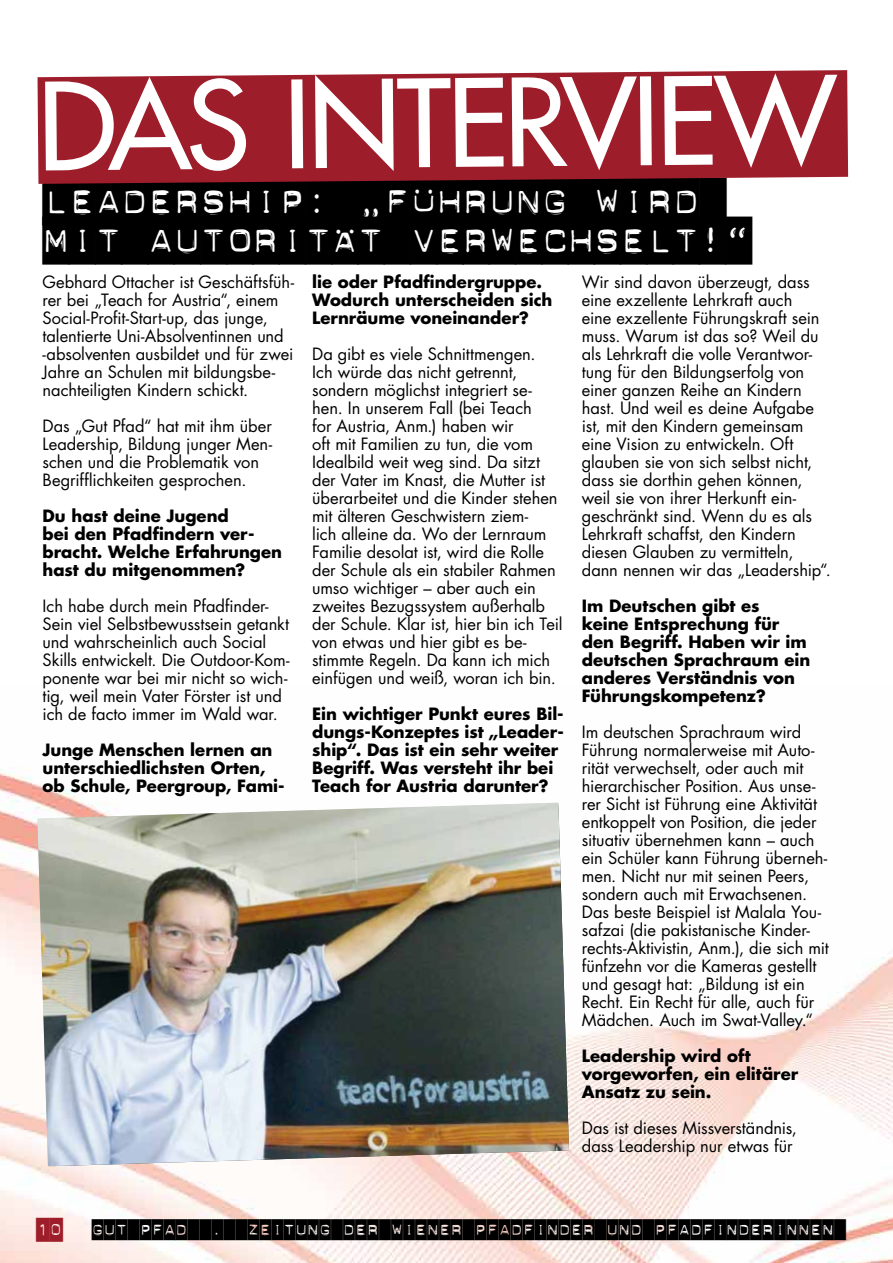
<style>
.page{position:relative;width:893px;height:1263px;background:#fff}
.page>*{position:absolute;margin:0;border:0;box-sizing:border-box;transform-origin:0 0}
.t1{font:117.75px "Futura";letter-spacing:-.04em;color:#fff}
.t2{font:48px/39px "Dynamoe";letter-spacing:-.02em;color:#000}
.t3{font:21px "Dynamoe";color:#000}
.t4{font:16.5px/18px "Futura";letter-spacing:-.005em;color:#000}
.t5{font:700 16.5px/18px "Futura";color:#000}
.s1{font-size:24px;color:#9e1d2b}
</style>
<div class="page">
<img style="left:0;top:769px;width:893px;height:494px">
<svg style="left:38px;top:70px;width:810px;height:114px;background:#a42b38"></svg>
<img style="left:37px;top:803px;width:532px;height:363px">
<h1 class="t1" style="left:38px;top:47px;width:800px">DAS INTERVIEW</h1>
<h2 class="t2" style="left:43px;top:182px;width:711px">LEADERSHIP: „FÜHRUNG WIRD<br>MIT AUTORITÄT VERWECHSELT!“</h2>
<p class="t4" style="left:43px;top:273px;width:253px">Gebhard Ottacher ist Geschäftsfüh&shy;rer bei „Teach for Austria“, einem Social-Profit-Start-up, das junge, talentierte Uni-Absolventinnen und -absolventen ausbildet und für zwei Jahre an Schulen mit bildungsbe&shy;nachteiligten Kindern schickt.</p>
<p class="t4" style="left:43px;top:417px;width:231px">Das „Gut Pfad“ hat mit ihm über<br>Leadership, Bildung junger Men&shy;schen und die Problematik von<br>Begrifflichkeiten gesprochen.</p>
<p class="t5" style="left:43px;top:506px;width:241px">Du hast deine Jugend<br>bei den Pfadfindern ver&shy;bracht. Welche Erfahrungen hast du mitgenommen?</p>
<p class="t4" style="left:43px;top:597px;width:249px">Ich habe durch mein Pfadfinder-Sein viel Selbstbewusstsein getankt und wahrscheinlich auch Social Skills entwickelt. Die Outdoor-Kom&shy;ponente war bei mir nicht so wich&shy;tig, weil mein Vater Förster ist und ich de facto immer im Wald war.</p>
<p class="t5" style="left:43px;top:740px;width:244px">Junge Menschen lernen an unterschiedlichsten Orten, ob Schule, Peergroup, Fami-</p>
<p class="t5" style="left:312px;top:272px;width:242px">lie oder Pfadfindergruppe.<br>Wodurch unterscheiden sich<br>Lernräume voneinander?</p>
<p class="t4" style="left:312px;top:345px;width:252px">Da gibt es viele Schnittmengen.<br>Ich würde das nicht getrennt, sondern möglichst integriert se&shy;hen. In unserem Fall (bei Teach<br>for Austria, Anm.) haben wir<br>oft mit Familien zu tun, die vom<br>Idealbild weit weg sind. Da sitzt der Vater im Knast, die Mutter ist überarbeitet und die Kinder stehen mit älteren Geschwistern ziem-<br>lich alleine da. Wo der Lernraum<br>Familie desolat ist, wird die Rolle der Schule als ein stabiler Rahmen umso wichtiger – aber auch ein zweites Bezugssystem außerhalb der Schule. Klar ist, hier bin ich Teil von etwas und hier gibt es be&shy;stimmte Regeln. Da kann ich mich einfügen und weiß, woran ich bin.</p>
<p class="t5" style="left:312px;top:704px;width:253px">Ein wichtiger Punkt eures Bil&shy;dungs-Konzeptes ist „Leader&shy;ship“. Das ist ein sehr weiter<br>Begriff. Was versteht ihr bei<br>Teach for Austria darunter?</p>
<p class="t4" style="left:582px;top:273px;width:250px">Wir sind davon überzeugt, dass eine exzellente Lehrkraft auch<br>eine exzellente Führungskraft sein muss. Warum ist das so? Weil du als Lehrkraft die volle Verantwor&shy;tung für den Bildungserfolg von einer ganzen Reihe an Kindern hast. Und weil es deine Aufgabe ist, mit den Kindern gemeinsam eine Vision zu entwickeln. Oft glauben sie von sich selbst nicht, dass sie dorthin gehen können, weil sie von ihrer Herkunft ein&shy;geschränkt sind. Wenn du es als<br>Lehrkraft schaffst, den Kindern diesen Glauben zu vermitteln, dann nennen wir das „Leadership“.</p>
<p class="t5" style="left:582px;top:596px;width:230px">Im Deutschen gibt es keine Entsprechung für den Begriff. Haben wir im deutschen Sprachraum ein anderes Verständnis von<br>Führungskompetenz?</p>
<p class="t4" style="left:582px;top:723px;width:249px">Im deutschen Sprachraum wird Führung normalerweise mit Auto&shy;rität verwechselt, oder auch mit hierarchischer Position. Aus unse&shy;rer Sicht ist Führung eine Aktivität entkoppelt von Position, die jeder situativ übernehmen kann – auch ein Schüler kann Führung überneh&shy;men. Nicht nur mit seinen Peers, sondern auch mit Erwachsenen.<br>Das beste Beispiel ist Malala You&shy;safzai (die pakistanische Kinder&shy;rechts-Aktivistin, Anm.), die sich mit fünfzehn vor die Kameras gestellt und gesagt hat: „Bildung ist ein Recht. Ein Recht für alle, auch für Mädchen. Auch im Swat-Valley.“</p>
<p class="t5" style="left:582px;top:1047px;width:218px">Leadership wird oft vorgeworfen, ein elitärer<br>Ansatz zu sein.</p>
<p class="t4" style="left:582px;top:1119px;width:217px">Das ist dieses Missverständnis, dass Leadership nur etwas für</p>
<p class="t3" style="left:36px;top:1219px;width:799px"><span class="s1">10</span> GUT PFAD . ZEITUNG DER WIENER PFADFINDER UND PFADFINDERINNEN</p>
</div>
